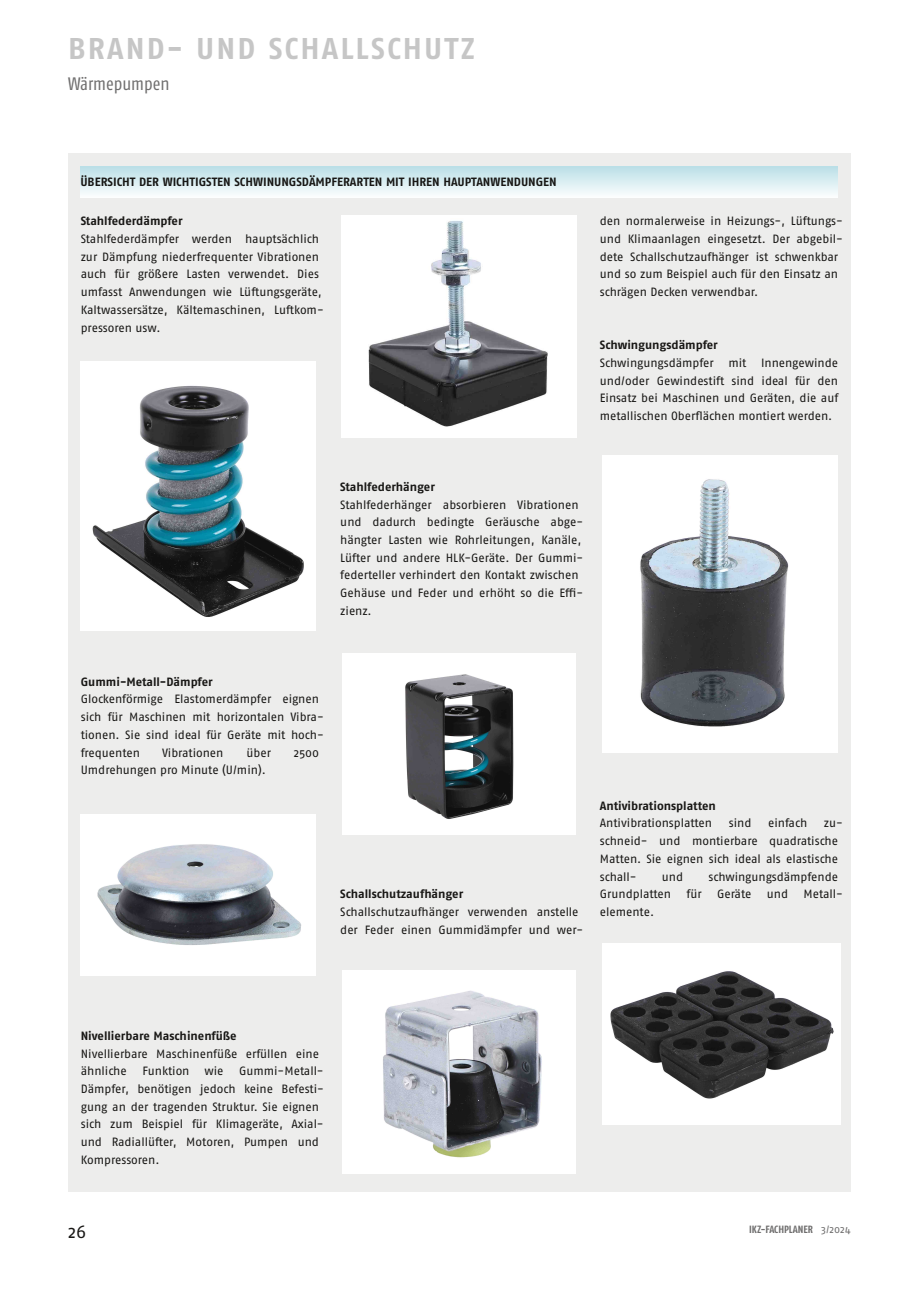
<style>
.page{position:relative;width:919px;height:1289px;background:#fff}
.page>*{position:absolute;margin:0;border:0;box-sizing:border-box;transform-origin:0 0}
.t1{font:700 30px "Fago OT";letter-spacing:.07em;color:#c6c6c6}
.t2{font:condensed 18px "Fago OT";color:#6f6e6e}
.t3{font:18px "Fago OT";color:#181715}
.t4{font:12px/17.7px "Fago OT";letter-spacing:-.005em;color:#181715}
.t5{font:700 12px "Fago OT";color:#181715}
.t6{font:700 condensed 10.5px "Fago OT";color:#6f6e6e}
.s1{font-weight:400;font-stretch:normal}
</style>
<div class="page">
<div style="left:68px;top:153px;width:782px;height:1038px;background:#ededec"></div>
<div style="left:80px;top:166px;width:756px;height:32px;background:linear-gradient(to bottom,#b9dee6,#fbfdfd)"></div>
<img style="left:80px;top:361px;width:235px;height:269px">
<img style="left:80px;top:814px;width:235px;height:161px">
<img style="left:341px;top:216px;width:236px;height:221px">
<img style="left:342px;top:654px;width:233px;height:180px">
<img style="left:342px;top:970px;width:233px;height:203px">
<img style="left:602px;top:456px;width:235px;height:296px">
<img style="left:602px;top:943px;width:238px;height:181px">
<h1 class="t1" style="left:68px;top:30px;width:408px">BRAND- UND SCHALLSCHUTZ</h1>
<h2 class="t2" style="left:68px;top:73px;width:103px">Wärmepumpen</h2>
<p class="t5" style="left:80px;top:174px;width:478px">ÜBERSICHT DER WICHTIGSTEN SCHWINUNGSDÄMPFERARTEN MIT IHREN HAUPTANWENDUNGEN</p>
<p class="t5" style="left:81px;top:214px;width:103px">Stahlfederdämpfer</p>
<p class="t4" style="left:81px;top:230px;width:244px">Stahlfederdämpfer werden hauptsächlich zur Dämpfung niederfrequenter Vibrationen auch für größere Lasten verwendet. Dies umfasst Anwendungen wie Lüftungsgeräte, Kaltwassersätze, Kältemaschinen, Luftkom&shy;pressoren usw.</p>
<p class="t4" style="left:599px;top:212px;width:244px">den normalerweise in Heizungs-, Lüftungs&shy;und Klimaanlagen eingesetzt. Der abgebil&shy;dete Schallschutzaufhänger ist schwenkbar und so zum Beispiel auch für den Einsatz an schrägen Decken verwendbar.</p>
<p class="t5" style="left:599px;top:338px;width:119px">Schwingungsdämpfer</p>
<p class="t4" style="left:599px;top:354px;width:240px;text-align:justify">Schwingungsdämpfer mit Innengewinde und/oder Gewindestift sind ideal für den Einsatz bei Maschinen und Geräten, die auf metallischen Oberflächen montiert werden.</p>
<p class="t5" style="left:340px;top:479px;width:96px">Stahlfederhänger</p>
<p class="t4" style="left:340px;top:495px;width:244px">Stahlfederhänger absorbieren Vibrationen und dadurch bedingte Geräusche abge&shy;hängter Lasten wie Rohrleitungen, Kanäle, Lüfter und andere HLK-Geräte. Der Gummi&shy;federteller verhindert den Kontakt zwischen Gehäuse und Feder und erhöht so die Effi&shy;zienz.</p>
<p class="t5" style="left:81px;top:674px;width:133px">Gummi-Metall-Dämpfer</p>
<p class="t4" style="left:81px;top:690px;width:244px">Glockenförmige Elastomerdämpfer eignen sich für Maschinen mit horizontalen Vibra&shy;tionen. Sie sind ideal für Geräte mit hoch&shy;frequenten</p>
<p class="t4" style="left:162px;top:743px;width:63px">Vibrationen</p>
<p class="t4" style="left:246px;top:743px;width:26px">über</p>
<p class="t4" style="left:294px;top:743px;width:27px">2500</p>
<p class="t4" style="left:81px;top:761px;width:186px">Umdrehungen pro Minute (U/min).</p>
<p class="t5" style="left:340px;top:886px;width:124px">Schallschutzaufhänger</p>
<p class="t4" style="left:340px;top:902px;width:244px">Schallschutzaufhänger verwenden anstelle der Feder einen Gummidämpfer und wer-</p>
<p class="t5" style="left:599px;top:798px;width:117px">Antivibrationsplatten</p>
<p class="t4" style="left:599px;top:814px;width:114px">Antivibrationsplatten</p>
<p class="t4" style="left:728px;top:814px;width:24px">sind</p>
<p class="t4" style="left:768px;top:814px;width:41px">einfach</p>
<p class="t4" style="left:599px;top:814px;width:244px;text-indent:224px">zu&shy;schneid- und montierbare quadratische<br>Matten. Sie eignen sich ideal als elastische schall-</p>
<p class="t4" style="left:661px;top:867px;width:23px">und</p>
<p class="t4" style="left:708px;top:867px;width:131px">schwingungsdämpfende</p>
<p class="t4" style="left:599px;top:885px;width:73px">Grundplatten</p>
<p class="t4" style="left:686px;top:885px;width:17px">für</p>
<p class="t4" style="left:717px;top:885px;width:36px">Geräte</p>
<p class="t4" style="left:766px;top:885px;width:23px">und</p>
<p class="t4" style="left:803px;top:885px;width:41px">Metall-</p>
<p class="t4" style="left:599px;top:902px;width:56px">elemente.</p>
<p class="t5" style="left:81px;top:1028px;width:157px">Nivellierbare Maschinenfüße</p>
<p class="t4" style="left:81px;top:1044px;width:240px">Nivellierbare Maschinenfüße erfüllen eine ähnliche</p>
<p class="t4" style="left:81px;top:1062px;width:244px;text-indent:158px">Gummi-Metall-<br>Dämpfer, benötigen jedoch keine Befesti&shy;gung an der tragenden Struktur. Sie eignen sich zum Beispiel für Klimageräte, Axial&shy;und Radiallüfter, Motoren, Pumpen und<br>Kompressoren.</p>
<p class="t4" style="left:142px;top:1062px;width:83px">Funktion wie</p>
<h2 class="t3" style="left:68px;top:1220px;width:20px">26</h2>
<p class="t6" style="left:749px;top:1222px;width:103px">IKZ-FACHPLANER <span class="s1">3/2024</span></p>
</div>
